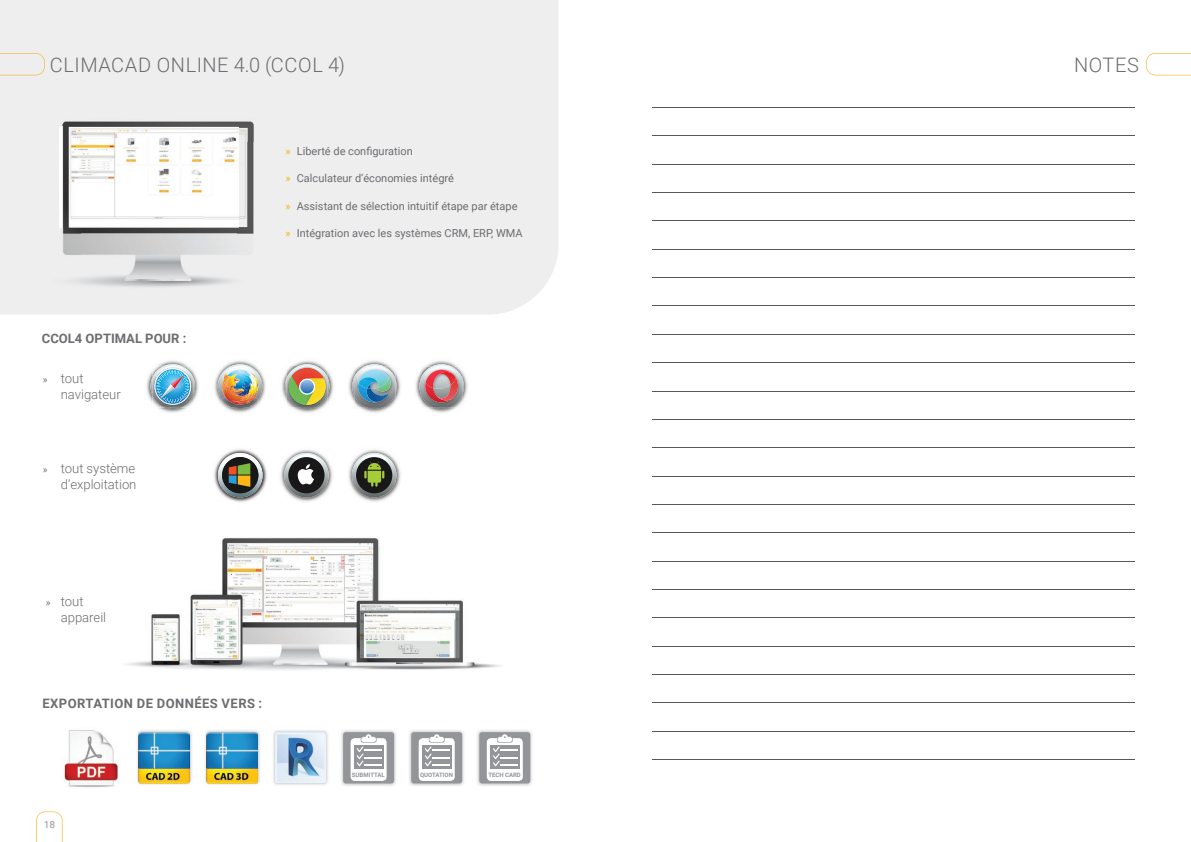
<style>
.page{position:relative;width:1191px;height:842px;background:#fff}
.page>*{position:absolute;margin:0;border:0;box-sizing:border-box;transform-origin:0 0}
.t1{font:300 20px "Roboto";letter-spacing:.03em;color:#6c6d70}
.t2{font:300 13.1px/15.7px "Roboto";letter-spacing:-.005em;color:#6c6d70}
.t3{font:700 13px "Roboto";letter-spacing:.035em;color:#6c6d70}
.t4{font:700 13px "Roboto";color:#6c6d70}
.t5{font:11px "Roboto";color:#6c6d70}
.t6{font:500 10px "Roboto";color:#a8a9ad}
.t7{font:700 6px "Roboto";color:#939598}
.s1{font-weight:400;font-size:10px}
.s2{color:#faaf18}
</style>
<div class="page">
<div style="left:0;top:0;width:558px;height:315px;background:#eeeeef"></div>
<img style="left:51px;top:111px;width:216px;height:31px">
<img style="left:51px;top:142px;width:31px;height:157px">
<img style="left:237px;top:142px;width:30px;height:157px">
<img style="left:82px;top:227px;width:155px;height:72px">
<img style="left:60px;top:127px;width:178px;height:100px">
<img style="left:146px;top:360px;width:53px;height:53px">
<svg style="left:152px;top:364px;width:43px;height:45px;background:#8dbad0"></svg>
<img style="left:214px;top:360px;width:52px;height:53px">
<img style="left:222px;top:405px;width:36px;height:3px">
<img style="left:258px;top:375px;width:1px;height:22px">
<img style="left:222px;top:403px;width:34px;height:2px">
<svg style="left:218px;top:366px;width:40px;height:37px"></svg>
<img style="left:281px;top:360px;width:53px;height:53px">
<img style="left:287px;top:406px;width:41px;height:1px">
<svg style="left:285px;top:364px;width:43px;height:42px;background:#b9ac80"></svg>
<img style="left:348px;top:360px;width:53px;height:53px">
<img style="left:355px;top:366px;width:40px;height:41px">
<img style="left:379px;top:391px;width:10px;height:11px">
<img style="left:379px;top:377px;width:12px;height:14px">
<img style="left:358px;top:388px;width:21px;height:14px">
<svg style="left:365px;top:364px;width:15px;height:2px"></svg>
<img style="left:357px;top:366px;width:32px;height:16px">
<img style="left:358px;top:370px;width:31px;height:18px">
<img style="left:359px;top:377px;width:19px;height:11px">
<img style="left:415px;top:360px;width:53px;height:53px">
<img style="left:422px;top:366px;width:41px;height:41px">
<img style="left:422px;top:366px;width:36px;height:36px">
<img style="left:425px;top:388px;width:27px;height:14px">
<img style="left:437px;top:378px;width:21px;height:22px">
<svg style="left:419px;top:364px;width:32px;height:22px"></svg>
<img style="left:425px;top:366px;width:31px;height:6px">
<img style="left:425px;top:372px;width:21px;height:16px">
<img style="left:435px;top:372px;width:21px;height:13px">
<img style="left:214px;top:449px;width:53px;height:53px">
<img style="left:218px;top:453px;width:44px;height:44px">
<img style="left:223px;top:454px;width:32px;height:3px">
<svg style="left:222px;top:457px;width:36px;height:36px"></svg>
<img style="left:280px;top:449px;width:53px;height:53px">
<img style="left:348px;top:449px;width:53px;height:53px">
<svg style="left:352px;top:453px;width:44px;height:44px;background:#79806c"></svg>
<svg style="left:284px;top:453px;width:45px;height:44px"></svg>
<img style="left:127px;top:537px;width:374px;height:133px">
<hr style="left:652px;top:107px;width:482px;height:1px;background:#57585a">
<hr style="left:652px;top:136px;width:482px;height:1px;background:#57585a">
<hr style="left:652px;top:164px;width:482px;height:1px;background:#57585a">
<hr style="left:652px;top:193px;width:482px;height:1px;background:#57585a">
<hr style="left:652px;top:221px;width:482px;height:1px;background:#57585a">
<hr style="left:652px;top:249px;width:482px;height:1px;background:#57585a">
<hr style="left:652px;top:278px;width:482px;height:1px;background:#57585a">
<hr style="left:652px;top:306px;width:482px;height:1px;background:#57585a">
<hr style="left:652px;top:334px;width:482px;height:1px;background:#57585a">
<hr style="left:652px;top:363px;width:482px;height:1px;background:#57585a">
<hr style="left:652px;top:391px;width:482px;height:1px;background:#57585a">
<hr style="left:652px;top:419px;width:482px;height:1px;background:#57585a">
<hr style="left:652px;top:448px;width:482px;height:1px;background:#57585a">
<hr style="left:652px;top:476px;width:482px;height:1px;background:#57585a">
<hr style="left:652px;top:504px;width:482px;height:1px;background:#57585a">
<hr style="left:652px;top:533px;width:482px;height:1px;background:#57585a">
<hr style="left:652px;top:561px;width:482px;height:1px;background:#57585a">
<hr style="left:652px;top:589px;width:482px;height:1px;background:#57585a">
<hr style="left:652px;top:618px;width:482px;height:1px;background:#57585a">
<hr style="left:652px;top:646px;width:482px;height:1px;background:#57585a">
<hr style="left:652px;top:674px;width:482px;height:1px;background:#57585a">
<hr style="left:652px;top:703px;width:482px;height:1px;background:#57585a">
<hr style="left:652px;top:731px;width:482px;height:1px;background:#57585a">
<hr style="left:652px;top:759px;width:482px;height:1px;background:#57585a">
<img style="left:64px;top:730px;width:55px;height:58px">
<img style="left:137px;top:730px;width:55px;height:55px">
<img style="left:139px;top:732px;width:51px;height:51px">
<img style="left:205px;top:730px;width:55px;height:55px">
<img style="left:207px;top:732px;width:51px;height:51px">
<img style="left:273px;top:730px;width:55px;height:55px">
<img style="left:275px;top:732px;width:51px;height:51px">
<img style="left:341px;top:730px;width:55px;height:56px">
<div style="left:343px;top:732px;width:51px;height:51px;background:#939598;border-radius:3px"></div>
<svg style="left:350px;top:734px;width:36px;height:47px"></svg>
<img style="left:409px;top:730px;width:55px;height:56px">
<div style="left:411px;top:732px;width:51px;height:51px;background:#939598;border-radius:3px"></div>
<svg style="left:419px;top:734px;width:36px;height:47px"></svg>
<img style="left:477px;top:730px;width:55px;height:56px">
<div style="left:479px;top:732px;width:51px;height:51px;background:#939598;border-radius:3px"></div>
<svg style="left:487px;top:734px;width:36px;height:47px"></svg>
<svg style="left:0;top:53px;width:45px;height:22px"></svg>
<svg style="left:1146px;top:53px;width:45px;height:22px"></svg>
<svg style="left:36px;top:811px;width:26px;height:31px"></svg>
<h1 class="t1" style="left:50px;top:51px;width:296px">CLIMACAD ONLINE 4.0 (CCOL 4)</h1>
<p class="t4" style="left:42px;top:330px;width:146px">CCOL4 OPTIMAL POUR :</p>
<p class="t2" style="left:61px;top:370px;width:61px;text-indent:-18px"><span class="s1">»</span> tout navigateur</p>
<p class="t2" style="left:43px;top:460px;width:95px;text-align:right"><span class="s1">»</span> tout système d’exploitation</p>
<p class="t5" style="left:285px;top:144px;width:129px"><span class="s2">»</span> Liberté de configuration</p>
<p class="t5" style="left:285px;top:171px;width:170px"><span class="s2">»</span> Calculateur d’économies intégré</p>
<p class="t5" style="left:285px;top:198px;width:234px"><span class="s2">»</span> Assistant de sélection intuitif étape par étape</p>
<p class="t5" style="left:285px;top:225px;width:239px"><span class="s2">»</span> Intégration avec les systèmes CRM, ERP, WMA</p>
<p class="t2" style="left:61px;top:593px;width:47px;text-indent:-15px"><span class="s1">»</span> tout appareil</p>
<p class="t3" style="left:42px;top:695px;width:221px">EXPORTATION DE DONNÉES VERS :</p>
<p class="t6" style="left:44px;top:817px;width:13px">18</p>
<p class="t7" style="left:352px;top:771px;width:34px">SUBMITTAL</p>
<p class="t7" style="left:420px;top:771px;width:34px">QUOTATION</p>
<p class="t7" style="left:488px;top:771px;width:34px">TECH CARD</p>
<h1 class="t1" style="left:1074px;top:51px;width:66px">NOTES</h1>
</div>
